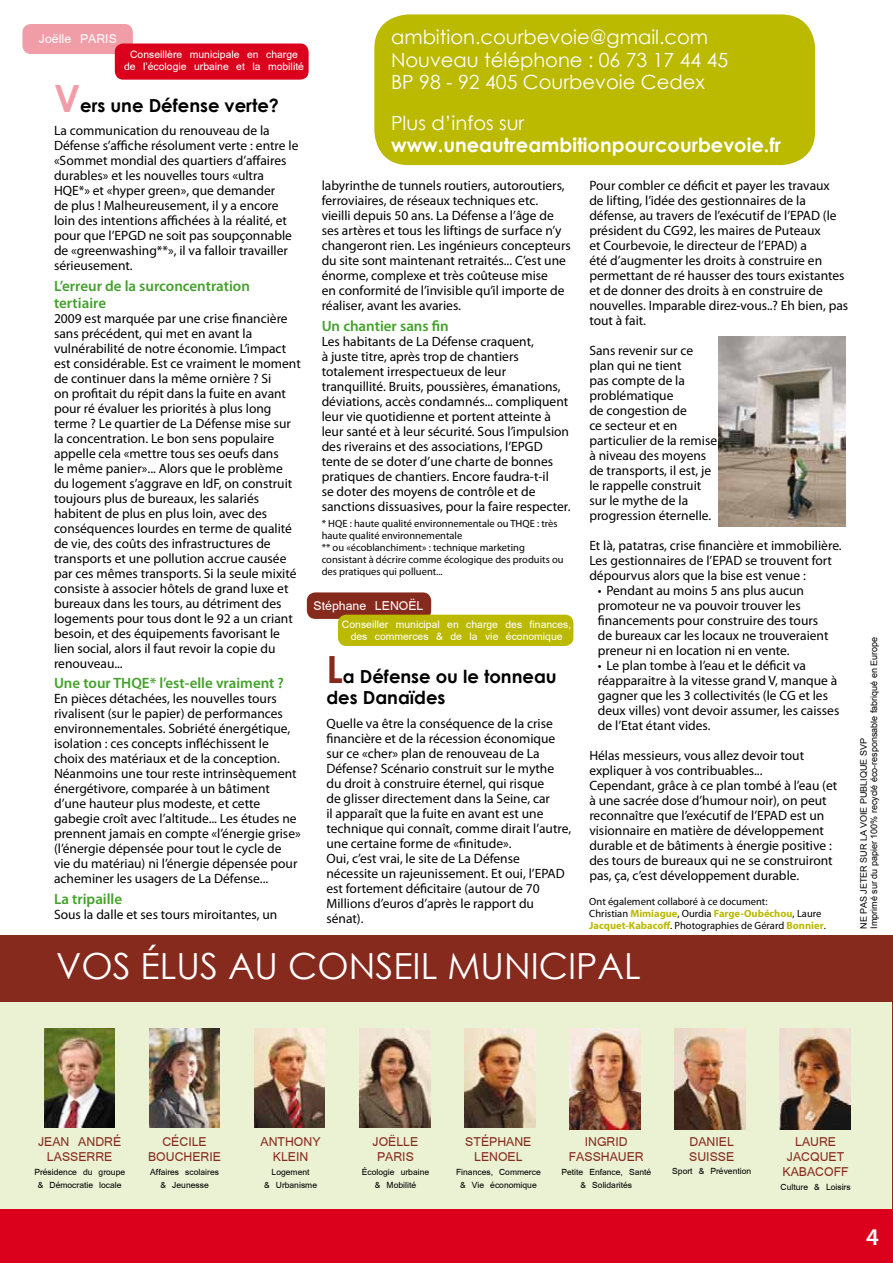
<style>
.page{position:relative;width:893px;height:1263px;background:#fff}
.page>*{position:absolute;margin:0;border:0;box-sizing:border-box;transform-origin:0 0}
.t1{font:36px "Century Gothic";color:#fff}
.t2{font:600 24px "Myriad Pro";color:#fff}
.t3{font:19.5px/15px "Kartika";color:#872a1e}
.t4{font:19.5px/22.5px "Century Gothic";color:#fff}
.t5{font:700 19.5px "Century Gothic";color:#fff}
.t6{font:19.5px "Kartika";color:#fff}
.t7{font:700 18px/21px "Century Gothic";color:#000}
.t8{font:16.5px/12px "Kartika";color:#fff;text-align:center}
.t9{font:600 15px/16.5px "Myriad Pro";color:#44a12b}
.t10{font:13.5px/15px "Myriad Pro";color:#000}
.t11{font:13.5px/13.5px "Kartika";color:#000;text-align:center}
.t12{font:10.5px/12px "Myriad Pro";color:#000}
.t13{font:9px/10.5px "Arial";color:#000}
.s1{font-size:37.5px;color:#f19da7}
.s2{font-weight:700;color:#bbb900}
.s3{font-size:37.5px;color:#872a1e}
</style>
<div class="page">
<div style="left:0;top:935px;width:893px;height:274px;background:#872a1e"></div>
<div style="left:0;top:1002px;width:892px;height:261px;background:#ebf1d3"></div>
<div style="left:0;top:1209px;width:893px;height:54px;background:#db001b"></div>
<div style="left:374px;top:14px;width:441px;height:151px;background:#bbb900;border-radius:34px"></div>
<div style="left:22px;top:24px;width:111px;height:30px;background:#f19da7;border-radius:9px"></div>
<div style="left:115px;top:43px;width:194px;height:37px;background:#db001b;border-radius:9px"></div>
<div style="left:307px;top:592px;width:124px;height:27px;background:#872a1e;border-radius:9px"></div>
<div style="left:338px;top:615px;width:235px;height:31px;background:#bbb900;border-radius:9px"></div>
<img style="left:149px;top:1028px;width:71px;height:100px">
<img style="left:254px;top:1028px;width:71px;height:100px">
<img style="left:360px;top:1028px;width:70px;height:100px">
<img style="left:465px;top:1028px;width:70px;height:100px">
<img style="left:570px;top:1028px;width:70px;height:101px">
<img style="left:675px;top:1028px;width:70px;height:101px">
<img style="left:780px;top:1028px;width:70px;height:101px">
<img style="left:44px;top:1028px;width:71px;height:100px">
<img style="left:719px;top:336px;width:127px;height:191px">
<h3 class="t4" style="left:391px;top:26px;width:339px">ambition.courbevoie@gmail.com<br>Nouveau téléphone : 06 73 17 44 45<br>BP 98 - 92 405 Courbevoie Cedex</h3>
<h3 class="t4" style="left:391px;top:111px;width:135px">Plus d’infos sur</h3>
<h3 class="t5" style="left:391px;top:130px;width:392px">www.uneautreambitionpourcourbevoie.fr</h3>
<p class="t10" style="left:322px;top:178px;width:251px">labyrinthe de tunnels routiers, autoroutiers, ferroviaires, de réseaux techniques etc.<br>vieilli depuis 50 ans. La Défense a l’âge de ses artères et tous les liftings de surface n’y changeront rien. Les ingénieurs concepteurs du site sont maintenant retraités... C’est une énorme, complexe et très coûteuse mise<br>en conformité de l’invisible qu’il importe de réaliser, avant les avaries.</p>
<p class="t9" style="left:322px;top:317px;width:129px">Un chantier sans fin</p>
<p class="t10" style="left:322px;top:334px;width:250px">Les habitants de La Défense craquent,<br>à juste titre, après trop de chantiers totalement irrespectueux de leur tranquillité. Bruits, poussières, émanations, déviations, accès condamnés... compliquent leur vie quotidienne et portent atteinte à leur santé et à leur sécurité. Sous l’impulsion des riverains et des associations, l’EPGD tente de se doter d’une charte de bonnes pratiques de chantiers. Encore faudra-t-il<br>se doter des moyens de contrôle et de sanctions dissuasives, pour la faire respecter.</p>
<p class="t12" style="left:322px;top:518px;width:243px">* HQE : haute qualité environnementale ou THQE : très haute qualité environnementale<br>** ou «écoblanchiment» : technique marketing consistant à décrire comme écologique des produits ou des pratiques qui polluent...</p>
<h3 class="t6" style="left:39px;top:29px;width:78px">Joëlle PARIS</h3>
<p class="t8" style="left:124px;top:49px;width:182px">Conseillère municipale en charge de l’écologie urbaine et la mobilité</p>
<h3 class="t7" style="left:54px;top:94px;width:226px"><span class="s1">V</span>ers une Défense verte?</h3>
<p class="t10" style="left:54px;top:123px;width:246px">La communication du renouveau de la Défense s’affiche résolument verte : entre le «Sommet mondial des quartiers d’affaires durables» et les nouvelles tours «ultra HQE*» et «hyper green», que demander<br>de plus ! Malheureusement, il y a encore loin des intentions affichées à la réalité, et pour que l’EPGD ne soit pas soupçonnable de «greenwashing**», il va falloir travailler sérieusement.</p>
<p class="t9" style="left:54px;top:277px;width:197px">L’erreur de la surconcentration tertiaire</p>
<p class="t10" style="left:54px;top:310px;width:248px">2009 est marquée par une crise financière sans précédent, qui met en avant la vulnérabilité de notre économie. L’impact est considérable. Est ce vraiment le moment de continuer dans la même ornière ? Si<br>on profitait du répit dans la fuite en avant pour ré évaluer les priorités à plus long terme ? Le quartier de La Défense mise sur la concentration. Le bon sens populaire appelle cela «mettre tous ses oeufs dans<br>le même panier»... Alors que le problème du logement s’aggrave en IdF, on construit toujours plus de bureaux, les salariés habitent de plus en plus loin, avec des conséquences lourdes en terme de qualité de vie, des coûts des infrastructures de transports et une pollution accrue causée par ces mêmes transports. Si la seule mixité consiste à associer hôtels de grand luxe et bureaux dans les tours, au détriment des logements pour tous dont le 92 a un criant besoin, et des équipements favorisant le lien social, alors il faut revoir la copie du renouveau...</p>
<p class="t9" style="left:54px;top:675px;width:232px">Une tour THQE* l’est-elle vraiment ?</p>
<p class="t10" style="left:54px;top:691px;width:248px">En pièces détachées, les nouvelles tours rivalisent (sur le papier) de performances environnementales. Sobriété énergétique, isolation : ces concepts infléchissent le choix des matériaux et de la conception.<br>Néanmoins une tour reste intrinsèquement énergétivore, comparée à un bâtiment d’une hauteur plus modeste, et cette gabegie croît avec l’altitude... Les études ne prennent jamais en compte «l’énergie grise» (l’énergie dépensée pour tout le cycle de vie du matériau) ni l’énergie dépensée pour acheminer les usagers de La Défense...</p>
<p class="t9" style="left:54px;top:890px;width:70px">La tripaille</p>
<p class="t10" style="left:54px;top:907px;width:225px">Sous la dalle et ses tours miroitantes, un</p>
<h1 class="t1" style="left:56px;top:940px;width:586px">Vos élus au conseil mu nicipal</h1>
<p class="t10" style="left:589px;top:178px;width:260px">Pour combler ce déficit et payer les travaux<br>de lifting, l’idée des gestionnaires de la défense, au travers de l’exécutif de l’EPAD (le président du CG92, les maires de Puteaux<br>et Courbevoie, le directeur de l’EPAD) a<br>été d’augmenter les droits à construire en permettant de ré hausser des tours existantes et de donner des droits à en construire de nouvelles. Imparable direz-vous..? Eh bien, pas tout à fait.</p>
<p class="t10" style="left:589px;top:343px;width:129px">Sans revenir sur ce plan qui ne tient<br>pas compte de la problématique<br>de congestion de<br>ce secteur et en particulier de la remise à niveau des moyens de transports, il est, je le rappelle construit sur le mythe de la progression éternelle.</p>
<p class="t10" style="left:589px;top:538px;width:254px">Et là, patatras, crise financière et immobilière.<br>Les gestionnaires de l’EPAD se trouvent fort dépourvus alors que la bise est venue :</p>
<p class="t10" style="left:598px;top:583px;width:232px">• Pendant au moins 5 ans plus aucun promoteur ne va pouvoir trouver les financements pour construire des tours de bureaux car les locaux ne trouveraient preneur ni en location ni en vente.</p>
<p class="t10" style="left:598px;top:658px;width:243px">• Le plan tombe à l’eau et le déficit va réapparaitre à la vitesse grand V, manque à gagner que les 3 collectivités (le CG et les deux villes) vont devoir assumer, les caisses de l’Etat étant vides.</p>
<p class="t10" style="left:589px;top:748px;width:250px">Hélas messieurs, vous allez devoir tout expliquer à vos contribuables...<br>Cependant, grâce à ce plan tombé à l’eau (et à une sacrée dose d’humour noir), on peut reconnaître que l’exécutif de l’EPAD est un visionnaire en matière de développement durable et de bâtiments à énergie positive : des tours de bureaux qui ne se construiront pas, ça, c’est développement durable.</p>
<p class="t12" style="left:589px;top:895px;width:238px">Ont également collaboré à ce document:<br>Christian <span class="s2">Mimiague</span>, Ourdia <span class="s2">Farge-Oubéchou</span>, Laure<br><span class="s2">Jacquet-Kabacoff</span>. Photographies de Gérard <span class="s2">Bonnier</span>.</p>
<h3 class="t6" style="left:314px;top:596px;width:107px">Stéphane Lenoël</h3>
<p class="t8" style="left:342px;top:619px;width:231px">Conseiller municipal en charge des finances, des commerces &amp; de la vie économique</p>
<h3 class="t7" style="left:326px;top:665px;width:232px"><span class="s3">L</span>a Défense ou le tonneau des Danaïdes</h3>
<p class="t10" style="left:326px;top:716px;width:246px">Quelle va être la conséquence de la crise financière et de la récession économique sur ce «cher» plan de renouveau de La Défense? Scénario construit sur le mythe du droit à construire éternel, qui risque<br>de glisser directement dans la Seine, car<br>il apparaît que la fuite en avant est une technique qui connaît, comme dirait l’autre, une certaine forme de «finitude».<br>Oui, c’est vrai, le site de La Défense nécessite un rajeunissement. Et oui, l’EPAD est fortement déficitaire (autour de 70<br>Millions d’euros d’après le rapport du sénat).</p>
<p class="t13" style="left:858px;top:929px;width:294px;rotate:-90deg">NE PAS JETER SUR LA VOIE PUBLIQUE SVP<br>Imprimé sur du papier 100% recyclé éco-responsable fabriqué en Europe</p>
<h3 class="t3" style="left:47px;top:1135px;width:76px;text-indent:31px">André<br>LASSERRE</h3>
<p class="t11" style="left:34px;top:1165px;width:92px;text-align:left">Présidence du groupe &amp; Démocratie locale</p>
<h3 class="t3" style="left:38px;top:1135px;width:15px">Jean</h3>
<h3 class="t3" style="left:148px;top:1135px;width:75px;text-indent:14px">Cécile<br>BOUCHERIE</h3>
<p class="t11" style="left:150px;top:1165px;width:70px">Affaires scolaires &amp; Jeunesse</p>
<h3 class="t3" style="left:261px;top:1135px;width:62px;text-align:center">Anthony<br>KLEIN</h3>
<p class="t11" style="left:264px;top:1165px;width:54px">Logement<br>&amp; Urbanisme</p>
<h3 class="t3" style="left:373px;top:1135px;width:42px">Joëlle<br>PARIS</h3>
<p class="t11" style="left:362px;top:1165px;width:69px">écologie urbaine &amp; Mobilité</p>
<h3 class="t3" style="left:474px;top:1135px;width:50px;text-indent:-9px">Stéphane<br>LENOEL</h3>
<p class="t11" style="left:456px;top:1165px;width:86px;text-align:left">Finances, Commerce &amp; Vie économique</p>
<h3 class="t3" style="left:569px;top:1135px;width:75px;text-align:center">Ingrid<br>FASS HAUER</h3>
<p class="t11" style="left:561px;top:1165px;width:91px">Petite Enfance, Santé &amp; Solidarités</p>
<h3 class="t3" style="left:689px;top:1134px;width:47px">Daniel<br>SUISSE</h3>
<p class="t11" style="left:672px;top:1165px;width:80px">Sport &amp; Prévention</p>
<h3 class="t3" style="left:782px;top:1135px;width:68px;text-align:center">Laure<br>JACQUET<br>KABACOFF</h3>
<p class="t11" style="left:781px;top:1180px;width:72px">Culture &amp; Loisirs</p>
<h2 class="t2" style="left:866px;top:1222px;width:14px">4</h2>
</div>
